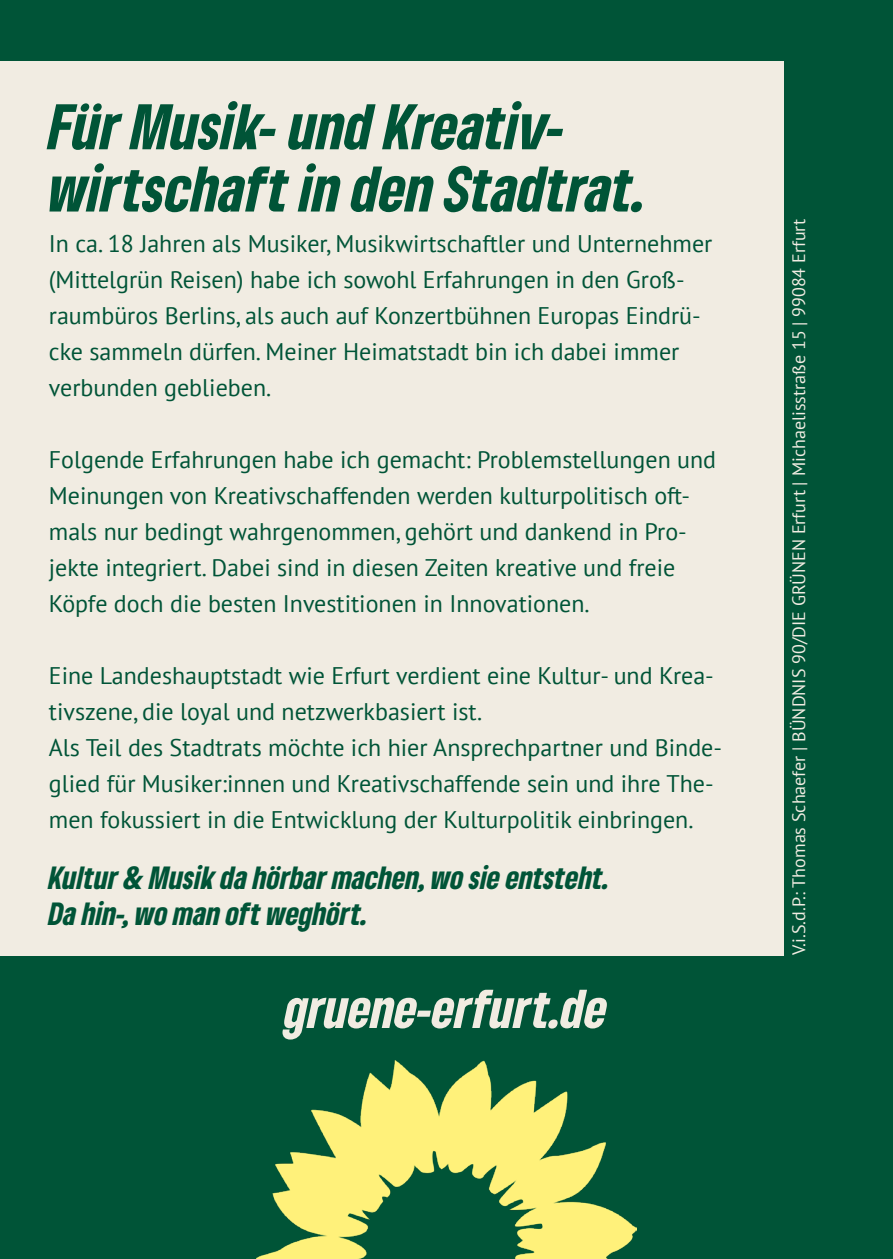
<style>
.page{position:relative;width:893px;height:1259px;background:#005437}
.page>*{position:absolute;margin:0;border:0;box-sizing:border-box;transform-origin:0 0}
.t1{font:italic 900 condensed 60px "Gruene Type";color:#005437}
.t2{font:italic 900 condensed 51px "Gruene Type";color:#f1ece2}
.t3{font:italic 900 condensed 30px "Gruene Type";color:#005437}
.copy_9_12_tanne{font:24px/36px "PT Sans";color:#005437}
.t4{font:18px "PT Sans";color:#f1ece2}
</style>
<div class="page">
<div style="left:0;top:61px;width:783px;height:894px;background:#f1ece2"></div>
<img style="left:256px;top:1060px;width:381px;height:199px">
<p class="t1" style="left:49px;top:87px;width:519px">Für Musik- und Kreativ-</p>
<p class="t1" style="left:49px;top:149px;width:600px">wirtschaft in den Stadtrat.</p>
<p class="copy_9_12_tanne" style="left:49px;top:225px;width:665px">In ca. 18 Jahren als Musiker, Musikwirtschaftler und Unternehmer (Mittelgrün Reisen) habe ich sowohl Erfahrungen in den Groß&shy;raumbüros Berlins, als auch auf Konzertbühnen Europas Eindrü&shy;cke sammeln dürfen. Meiner Heimatstadt bin ich dabei immer verbunden geblieben.</p>
<p class="copy_9_12_tanne" style="left:49px;top:441px;width:669px">Folgende Erfahrungen habe ich gemacht: Problemstellungen und Meinungen von Kreativschaffenden werden kulturpolitisch oft&shy;mals nur bedingt wahrgenommen, gehört und dankend in Pro&shy;jekte integriert. Dabei sind in diesen Zeiten kreative und freie Köpfe doch die besten Investitionen in Innovationen.</p>
<p class="copy_9_12_tanne" style="left:49px;top:657px;width:666px">Eine Landeshauptstadt wie Erfurt verdient eine Kultur- und Krea&shy;tivszene, die loyal und netzwerkbasiert ist.</p>
<p class="copy_9_12_tanne" style="left:49px;top:729px;width:675px">Als Teil des Stadtrats möchte ich hier Ansprechpartner und Binde&shy;glied für Musiker:innen und Kreativschaffende sein und ihre The&shy;men fokussiert in die Entwicklung der Kulturpolitik einbringen.</p>
<p class="t3" style="left:49px;top:857px;width:563px">Kultur &amp; Musik da hörbar machen, wo sie entsteht.</p>
<p class="t3" style="left:49px;top:893px;width:321px">Da hin-, wo man oft weghört.</p>
<p class="t2" style="left:285px;top:975px;width:324px">gruene-erfurt.de</p>
<p class="t4" style="left:787px;top:955px;width:738px;rotate:-90deg">V.i.S.d.P.: Thomas Schaefer | BÜNDNIS 90/DIE GRÜNEN Erfurt | Michaelisstraße 15 | 99084 Erfurt</p>
</div>
